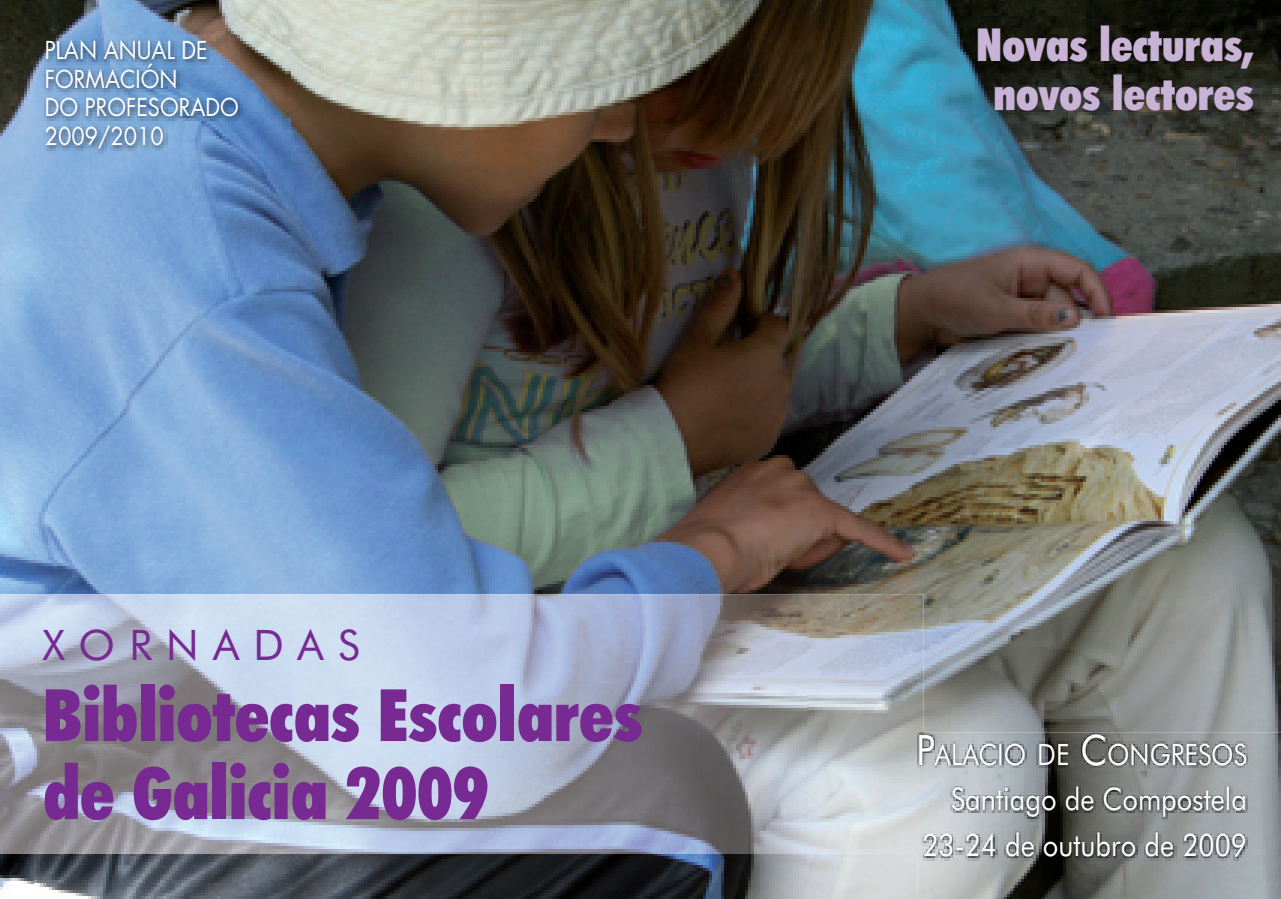
<style>
.page{position:relative;width:1281px;height:899px;background:#fff}
.page>*{position:absolute;margin:0;border:0;box-sizing:border-box;transform-origin:0 0}
.t1{font:900 condensed 72.3px/78px "Futura BT";color:#772a91}
.t2{font:900 condensed 45.6px/49.2px "Futura BT";color:#c8b2d5;text-align:center}
.t3{font:42px "Futura BT";letter-spacing:.34em;color:#772a91}
.t4{font:31.2px/45.9px "Futura BT";color:#fff;text-align:right;scale:.88 1}
.t5{font:29.4px "Futura BT";color:#fff;scale:.88 1}
.t6{font:24px/28.8px "Futura";color:#fff;scale:.9 1}
.s1{font-size:41.7px}
</style>
<div class="page">
<img style="left:0;top:0;width:1280px;height:898px">
<img style="left:0;top:594px;width:923px;height:86px">
<img style="left:0;top:680px;width:35px;height:173px">
<img style="left:806px;top:680px;width:117px;height:173px">
<img style="left:35px;top:621px;width:771px;height:277px">
<img style="left:42px;top:36px;width:248px;height:144px">
<img style="left:917px;top:732px;width:363px;height:166px">
<img style="left:917px;top:732px;width:6px;height:121px">
<svg style="left:0;top:0;width:4px;height:4px"></svg>
<svg style="left:0;top:894px;width:4px;height:4px"></svg>
<svg style="left:1276px;top:0;width:5px;height:4px"></svg>
<svg style="left:1276px;top:894px;width:5px;height:5px"></svg>
<p class="t6" style="left:45px;top:35px;width:217px">PLAN ANUAL DE<br>FORMACIÓN<br>DO PROFESORADO<br>2009/2010</p>
<h3 class="t3" style="left:43px;top:619px;width:318px">XORNADAS</h3>
<h1 class="t1" style="left:43px;top:675px;width:601px">Bibliotecas Escolares de Galicia 2009</h1>
<h2 class="t2" style="left:976px;top:20px;width:279px">Novas lecturas, novos lectores</h2>
<p class="t5" style="left:916px;top:735px;width:377px"><span class="s1">P</span>ALACIO DE <span class="s1">C</span>ONGRESOS</p>
<h3 class="t4" style="left:922px;top:775px;width:370px">Santiago de Compostela<br>23-24 de outubro de 2009</h3>
</div>
